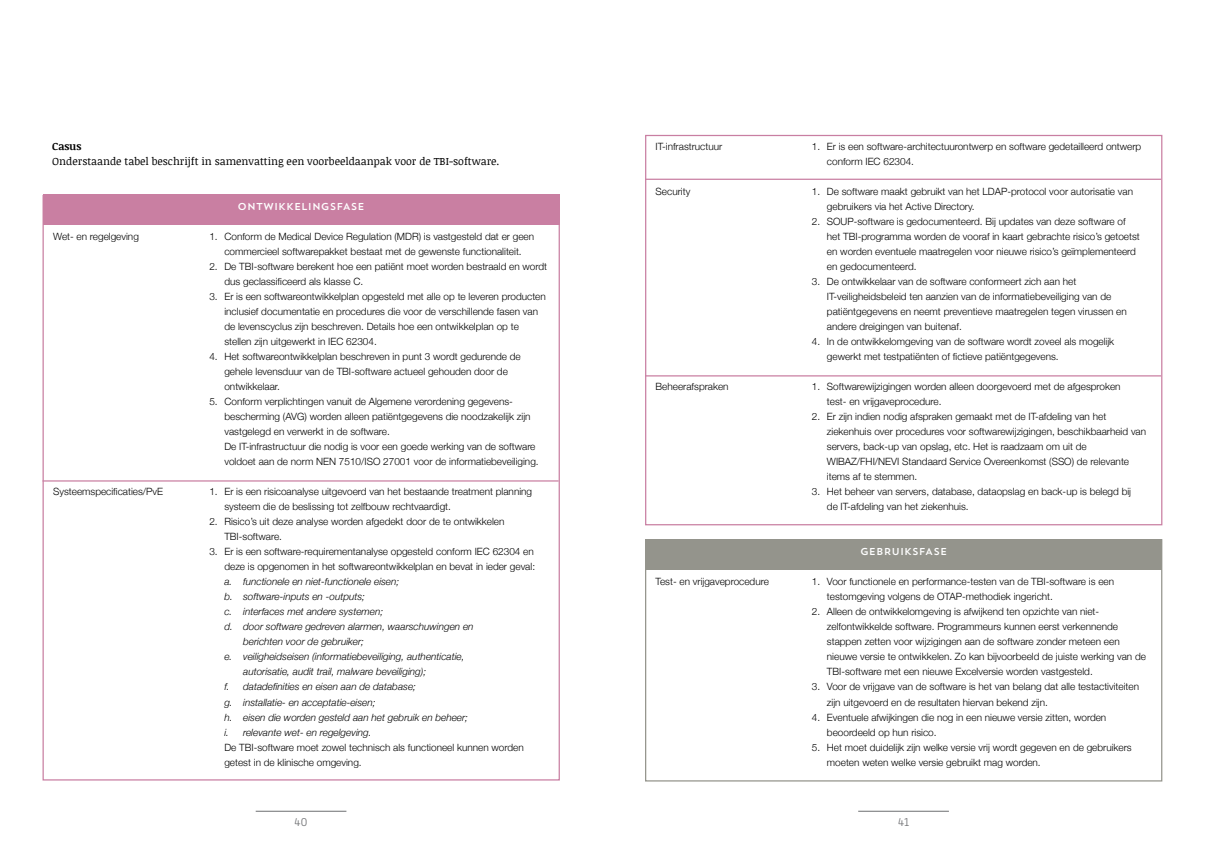
<style>
.page{position:relative;width:1205px;height:851px;background:#fff}
.page>*{position:absolute;margin:0;border:0;box-sizing:border-box;transform-origin:0 0}
.t1{font:300 11.25px "Alwyn New";color:#6d6e71}
.t2{font:10.62px "Noticia Text";color:#000}
.t3{font:700 10.62px "Noticia Text";color:#000}
.t4{font:300 10px/15px "Helvetica Neue";color:#000}
.t5{font:italic 300 10px "Helvetica Neue";color:#000}
.t6{font:10px "Trend Sans One";color:#fff}
</style>
<div class="page">
<hr style="left:256px;top:810px;width:90px;height:1px;background:#6d6e71">
<div style="left:44px;top:195px;width:516px;height:30px;background:#c97fa2"></div>
<hr style="left:43px;top:480px;width:516px;height:1px;background:#c97fa2">
<hr style="left:858px;top:810px;width:91px;height:1px;background:#6d6e71">
<hr style="left:645px;top:179px;width:516px;height:1px;background:#c97fa2">
<hr style="left:645px;top:375px;width:516px;height:1px;background:#c97fa2">
<div style="left:645px;top:539px;width:516px;height:30px;background:#94948c"></div>
<p class="t3" style="left:52px;top:139px;width:31px">Casus</p>
<p class="t2" style="left:52px;top:154px;width:449px">Onderstaande tabel beschrijft in samenvatting een voorbeeldaanpak voor de TBI-software.</p>
<p class="t6" style="left:238px;top:200px;width:129px">ONTWIKKELINGSFASE</p>
<p class="t4" style="left:53px;top:228px;width:87px">Wet- en regelgeving</p>
<p class="t4" style="left:209px;top:228px;width:326px;text-align:center">1. Conform de Medical Device Regulation (MDR) is vastgesteld dat er geen commercieel softwarepakket bestaat met de gewenste functionaliteit.</p>
<p class="t4" style="left:224px;top:258px;width:324px;text-indent:-15px">2. De TBI-software berekent hoe een patiënt moet worden bestraald en wordt dus geclassificeerd als klasse C.</p>
<p class="t4" style="left:224px;top:288px;width:323px;text-indent:-15px">3. Er is een softwareontwikkelplan opgesteld met alle op te leveren producten inclusief documentatie en procedures die voor de verschillende fasen van de levenscyclus zijn beschreven. Details hoe een ontwikkelplan op te stellen zijn uitgewerkt in IEC 62304.</p>
<p class="t4" style="left:224px;top:348px;width:298px;text-indent:-15px">4. Het softwareontwikkelplan beschreven in punt 3 wordt gedurende de gehele levensduur van de TBI-software actueel gehouden door de ontwikkelaar.</p>
<p class="t4" style="left:224px;top:393px;width:316px;text-indent:-15px">5. Conform verplichtingen vanuit de Algemene verordening gegevens&shy;bescherming (AVG) worden alleen patiëntgegevens die noodzakelijk zijn vastgelegd en verwerkt in de software.<br>De IT-infrastructuur die nodig is voor een goede werking van de software voldoet aan de norm NEN 7510/ISO 27001 voor de informatiebeveiliging.</p>
<p class="t4" style="left:53px;top:483px;width:112px">Systeemspecificaties/PvE</p>
<p class="t4" style="left:224px;top:483px;width:309px;text-indent:-15px">1. Er is een risicoanalyse uitgevoerd van het bestaande treatment planning systeem die de beslissing tot zelfbouw rechtvaardigt.</p>
<p class="t4" style="left:224px;top:513px;width:282px;text-indent:-15px">2. Risico’s uit deze analyse worden afgedekt door de te ontwikkelen<br>TBI-software.</p>
<p class="t4" style="left:209px;top:543px;width:327px;text-align:right">3. Er is een software-requirementanalyse opgesteld conform IEC 62304 en deze is opgenomen in het softwareontwikkelplan en bevat in ieder geval:</p>
<p class="t5" style="left:224px;top:574px;width:176px">a. functionele en niet-functionele eisen;</p>
<p class="t5" style="left:224px;top:589px;width:142px">b. software-inputs en -outputs;</p>
<p class="t5" style="left:224px;top:604px;width:160px">c. interfaces met andere systemen;</p>
<p class="t5" style="left:224px;top:619px;width:251px">d. door software gedreven alarmen, waarschuwingen en</p>
<p class="t5" style="left:243px;top:634px;width:122px">berichten voor de gebruiker;</p>
<p class="t5" style="left:224px;top:649px;width:242px">e. veiligheidseisen (informatiebeveiliging, authenticatie,</p>
<p class="t5" style="left:243px;top:664px;width:185px">autorisatie, audit trail, malware beveiliging);</p>
<p class="t5" style="left:224px;top:679px;width:193px">f. datadefinities en eisen aan de database;</p>
<p class="t5" style="left:224px;top:694px;width:153px">g. installatie- en acceptatie-eisen;</p>
<p class="t5" style="left:224px;top:709px;width:245px">h. eisen die worden gesteld aan het gebruik en beheer;</p>
<p class="t5" style="left:224px;top:724px;width:149px">i. relevante wet- en regelgeving.</p>
<p class="t4" style="left:224px;top:738px;width:301px">De TBI-software moet zowel technisch als functioneel kunnen worden getest in de klinische omgeving.</p>
<p class="t1" style="left:295px;top:815px;width:14px">40</p>
<p class="t4" style="left:656px;top:138px;width:68px">IT-infrastructuur</p>
<p class="t4" style="left:827px;top:138px;width:316px;text-indent:-15px">1. Er is een software-architectuurontwerp en software gedetailleerd ontwerp conform IEC 62304.</p>
<p class="t4" style="left:656px;top:183px;width:36px">Security</p>
<p class="t4" style="left:827px;top:183px;width:308px;text-indent:-15px">1. De software maakt gebruikt van het LDAP-protocol voor autorisatie van gebruikers via het Active Directory.</p>
<p class="t4" style="left:827px;top:213px;width:314px;text-indent:-15px">2. SOUP-software is gedocumenteerd. Bij updates van deze software of het TBI-programma worden de vooraf in kaart gebrachte risico’s getoetst en worden eventuele maatregelen voor nieuwe risico’s geïmplementeerd en gedocumenteerd.</p>
<p class="t4" style="left:827px;top:273px;width:301px;text-indent:-15px">3. De ontwikkelaar van de software conformeert zich aan het IT-veiligheidsbeleid ten aanzien van de informatiebeveiliging van de patiëntgegevens en neemt preventieve maatregelen tegen virussen en andere dreigingen van buitenaf.</p>
<p class="t4" style="left:827px;top:333px;width:289px;text-indent:-15px">4. In de ontwikkelomgeving van de software wordt zoveel als mogelijk gewerkt met testpatiënten of fictieve patiëntgegevens.</p>
<p class="t4" style="left:656px;top:378px;width:74px">Beheerafspraken</p>
<p class="t4" style="left:827px;top:378px;width:295px;text-indent:-15px">1. Softwarewijzigingen worden alleen doorgevoerd met de afgesproken test- en vrijgaveprocedure.</p>
<p class="t4" style="left:827px;top:408px;width:321px;text-indent:-15px">2. Er zijn indien nodig afspraken gemaakt met de IT-afdeling van het ziekenhuis over procedures voor softwarewijzigingen, beschikbaarheid van servers, back-up van opslag, etc. Het is raadzaam om uit de WIBAZ/FHI/NEVI Standaard Service Overeenkomst (SSO) de relevante items af te stemmen.</p>
<p class="t4" style="left:827px;top:483px;width:306px;text-indent:-15px">3. Het beheer van servers, database, dataopslag en back-up is belegd bij de IT-afdeling van het ziekenhuis.</p>
<p class="t6" style="left:860px;top:545px;width:89px">GEBRUIKSFASE</p>
<p class="t4" style="left:656px;top:573px;width:115px">Test- en vrijgaveprocedure</p>
<p class="t4" style="left:827px;top:573px;width:289px;text-indent:-15px">1. Voor functionele en performance-testen van de TBI-software is een testomgeving volgens de OTAP-methodiek ingericht.</p>
<p class="t4" style="left:827px;top:603px;width:320px;text-indent:-15px">2. Alleen de ontwikkelomgeving is afwijkend ten opzichte van niet&shy;zelfontwikkelde software. Programmeurs kunnen eerst verkennende stappen zetten voor wijzigingen aan de software zonder meteen een nieuwe versie te ontwikkelen. Zo kan bijvoorbeeld de juiste werking van de TBI-software met een nieuwe Excelversie worden vastgesteld.</p>
<p class="t4" style="left:827px;top:678px;width:314px;text-indent:-15px">3. Voor de vrijgave van de software is het van belang dat alle testactiviteiten zijn uitgevoerd en de resultaten hiervan bekend zijn.</p>
<p class="t4" style="left:827px;top:708px;width:281px;text-indent:-15px">4. Eventuele afwijkingen die nog in een nieuwe versie zitten, worden beoordeeld op hun risico.</p>
<p class="t4" style="left:827px;top:738px;width:306px;text-indent:-15px">5. Het moet duidelijk zijn welke versie vrij wordt gegeven en de gebruikers moeten weten welke versie gebruikt mag worden.</p>
<p class="t1" style="left:898px;top:815px;width:12px">41</p>
</div>
